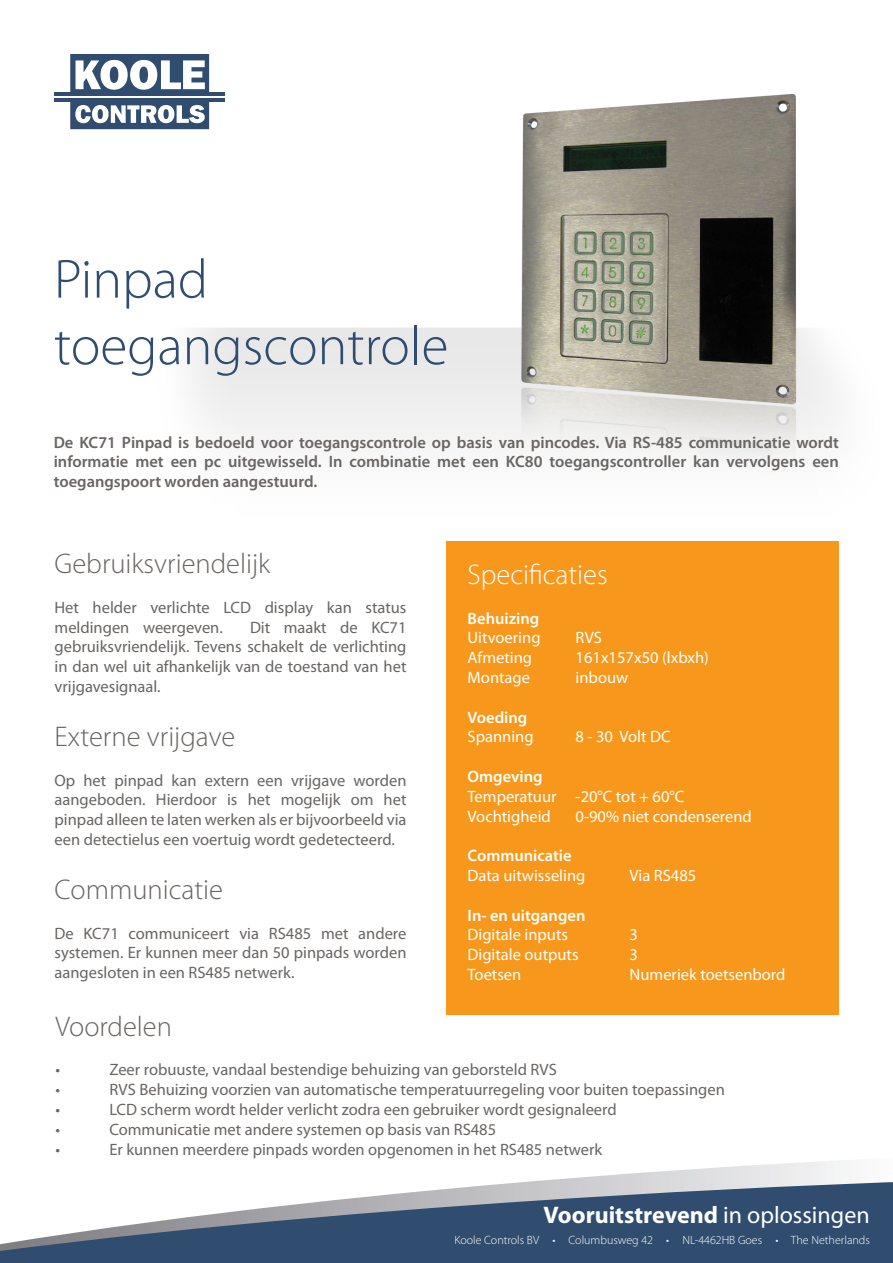
<style>
.page{position:relative;width:893px;height:1263px;background:#fff}
.page>*{position:absolute;margin:0;border:0;box-sizing:border-box;transform-origin:0 0}
.t1{font:300 55.5px/66.6px "Myriad Pro";color:#304d6f}
.t2{font:300 28.5px "Myriad Pro";color:#686563}
.t3{font:300 28.5px "Myriad Pro";color:#fff}
.t4{font:700 24px "Myriad Pro";color:#fff}
.t5{font:16.5px/19.8px "Myriad Pro";color:#686563;text-align:justify}
.t6{font:16.5px "Myriad Pro";color:#fff}
.t7{font:600 16.5px/19.8px "Myriad Pro";color:#686563;text-align:justify}
.t8{font:600 16.5px "Myriad Pro";color:#fff}
.t9{font:300 12px "Myriad Pro";color:#fff}
.s1{font-weight:400}
</style>
<div class="page">
<img style="left:126px;top:54px;width:712px;height:411px">
<div style="left:446px;top:541px;width:393px;height:473px;background:#f7981d"></div>
<svg style="left:70px;top:54px;width:139px;height:75px"></svg>
<hr style="left:55px;top:93px;width:170px;height:3px;background:#304d6f">
<hr style="left:55px;top:99px;width:170px;height:3px;background:#304d6f">
<svg style="left:526px;top:1161px;width:318px;height:21px"></svg>
<svg style="left:0;top:1182px;width:893px;height:81px;fill:#304d6f"></svg>
<p class="t1" style="left:54px;top:245px;width:396px">Pinpad toegangscontrole</p>
<p class="t7" style="left:54px;top:432px;width:787px">De KC71 Pinpad is bedoeld voor toegangscontrole op basis van pincodes. Via RS-485 communicatie wordt informatie met een pc uitgewisseld. In combinatie met een KC80 toegangscontroller kan vervolgens een toegangspoort worden aangestuurd.</p>
<p class="t2" style="left:55px;top:547px;width:217px">Gebruiksvriendelijk</p>
<p class="t5" style="left:55px;top:597px;width:353px">Het helder verlichte LCD display kan status meldingen weergeven.</p>
<p class="t5" style="left:55px;top:617px;width:353px;text-indent:195px">Dit maakt de KC71 gebruiksvriendelijk. Tevens schakelt de verlichting in dan wel uit afhankelijk van de toestand van het vrijgavesignaal.</p>
<p class="t2" style="left:55px;top:719px;width:182px">Externe vrijgave</p>
<p class="t5" style="left:55px;top:770px;width:353px">Op het pinpad kan extern een vrijgave worden aangeboden. Hierdoor is het mogelijk om het pinpad alleen te laten werken als er bijvoorbeeld via een detectielus een voertuig wordt gedetecteerd.</p>
<p class="t2" style="left:55px;top:872px;width:170px">Communicatie</p>
<p class="t5" style="left:55px;top:923px;width:353px">De KC71 communiceert via RS485 met andere systemen. Er kunnen meer dan 50 pinpads worden aangesloten in een RS485 netwerk.</p>
<p class="t3" style="left:468px;top:557px;width:142px">Specificaties</p>
<p class="t8" style="left:468px;top:607px;width:73px">Behuizing</p>
<p class="t6" style="left:468px;top:628px;width:74px">Uitvoering</p>
<p class="t6" style="left:576px;top:628px;width:28px">RVS</p>
<p class="t6" style="left:468px;top:647px;width:66px">Afmeting</p>
<p class="t6" style="left:576px;top:647px;width:135px">161x157x50 (lxbxh)</p>
<p class="t6" style="left:468px;top:667px;width:64px">Montage</p>
<p class="t6" style="left:576px;top:667px;width:54px">inbouw</p>
<p class="t8" style="left:468px;top:706px;width:61px">Voeding</p>
<p class="t6" style="left:468px;top:727px;width:68px">Spanning</p>
<p class="t6" style="left:576px;top:727px;width:96px">8 - 30 Volt DC</p>
<p class="t8" style="left:468px;top:766px;width:77px">Omgeving</p>
<p class="t6" style="left:468px;top:786px;width:218px">Temperatuur -20°C tot + 60°C</p>
<p class="t6" style="left:468px;top:806px;width:85px">Vochtigheid</p>
<p class="t6" style="left:576px;top:806px;width:178px">0-90% niet condenserend</p>
<p class="t8" style="left:468px;top:845px;width:105px">Communicatie</p>
<p class="t6" style="left:468px;top:865px;width:119px">Data uitwisseling</p>
<p class="t6" style="left:630px;top:865px;width:68px">Via RS485</p>
<p class="t8" style="left:468px;top:904px;width:119px">In- en uitgangen</p>
<p class="t6" style="left:468px;top:925px;width:102px">Digitale inputs</p>
<p class="t6" style="left:630px;top:925px;width:10px">3</p>
<p class="t6" style="left:468px;top:944px;width:112px">Digitale outputs</p>
<p class="t6" style="left:630px;top:944px;width:10px">3</p>
<p class="t6" style="left:468px;top:964px;width:55px">Toetsen</p>
<p class="t6" style="left:630px;top:964px;width:157px">Numeriek toetsenbord</p>
<p class="t2" style="left:55px;top:1009px;width:118px">Voordelen</p>
<p class="t5" style="left:55px;top:1060px;width:6px">•</p>
<p class="t5" style="left:109px;top:1060px;width:449px">Zeer robuuste, vandaal bestendige behuizing van geborsteld RVS</p>
<p class="t5" style="left:55px;top:1079px;width:6px">•</p>
<p class="t5" style="left:109px;top:1079px;width:617px">RVS Behuizing voorzien van automatische temperatuurregeling voor buiten toepassingen</p>
<p class="t5" style="left:55px;top:1099px;width:6px">•</p>
<p class="t5" style="left:109px;top:1099px;width:509px">LCD scherm wordt helder verlicht zodra een gebruiker wordt gesignaleerd</p>
<p class="t5" style="left:55px;top:1119px;width:6px">•</p>
<p class="t5" style="left:109px;top:1119px;width:388px">Communicatie met andere systemen op basis van RS485</p>
<p class="t5" style="left:55px;top:1139px;width:6px">•</p>
<p class="t5" style="left:109px;top:1139px;width:494px">Er kunnen meerdere pinpads worden opgenomen in het RS485 netwerk</p>
<p class="t4" style="left:544px;top:1199px;width:328px">Vooruitstrevend <span class="s1">in oplossingen</span></p>
<p class="t9" style="left:454px;top:1232px;width:417px">Koole Controls BV • Columbusweg 42 • NL-4462HB Goes • The Netherlands</p>
</div>
